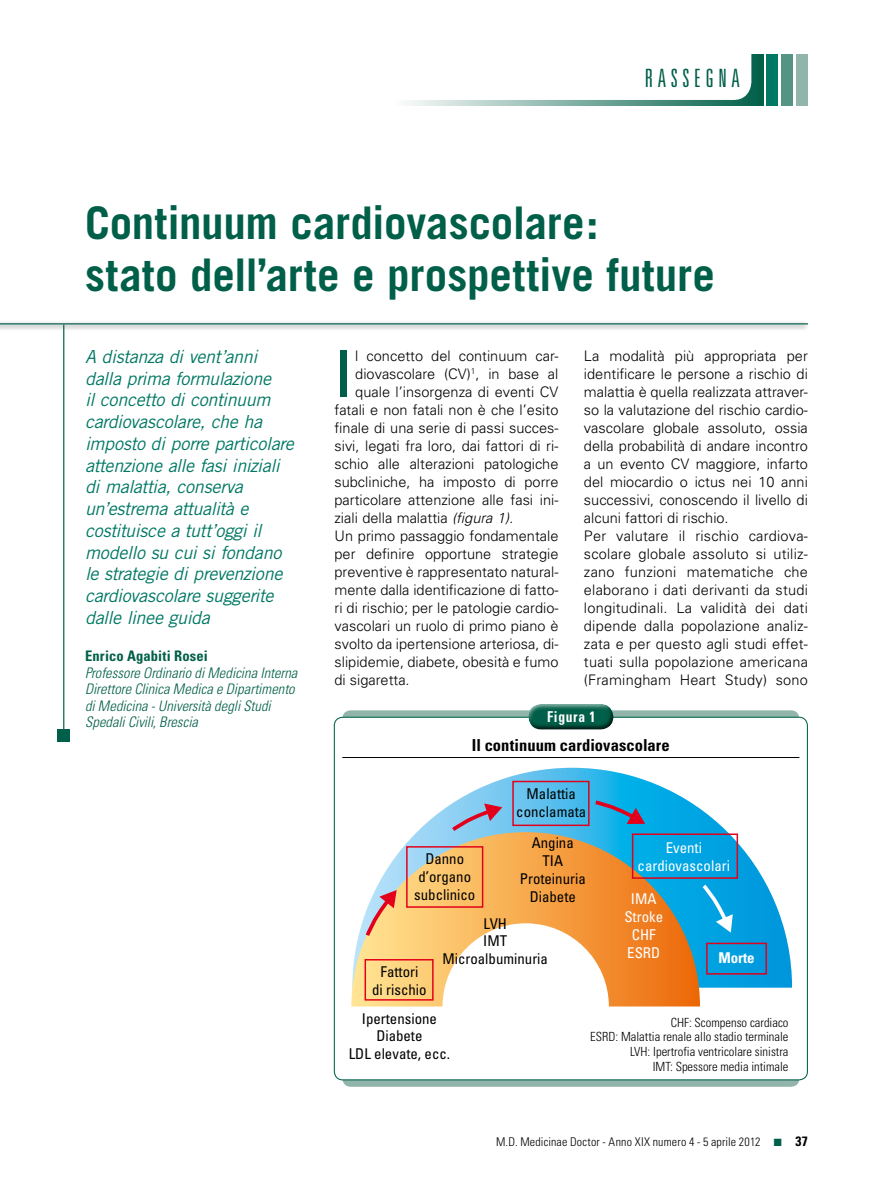
<style>
.page{position:relative;width:893px;height:1191px;background:#fff}
.page>*{position:absolute;margin:0;border:0;box-sizing:border-box;transform-origin:0 0}
.t1{font:64.35px "Univers";color:#005f48}
.t2{font:700 45px/52.5px "Trade Gothic";letter-spacing:-.005em;color:#005f48}
.t3{font:300 ultra-condensed 25.2px "Univers";letter-spacing:.185em;color:#005f48}
.t4{font:italic 18px/21.8px "Trade Gothic";letter-spacing:-.02em;color:#007864}
.t5{font:700 condensed 16.5px "Univers";letter-spacing:.005em;color:#000}
.t6{font:700 condensed 15px "Univers";letter-spacing:.05em;color:#fff;scale:.9 1}
.t7{font:condensed 14.85px/17.9px "Univers";color:#000;text-align:center}
.t8{font:condensed 14.85px/17.9px "Univers";color:#fff;text-align:center}
.t9{font:700 condensed 14.85px "Univers";color:#fff}
.t10{font:300 14.55px/18px "Univers";color:#000}
.t11{font:italic 300 condensed 14.55px/16.5px "Univers";color:#005f48}
.t12{font:700 condensed 14.55px "Univers";letter-spacing:.015em;color:#005f48}
.t13{font:300 condensed 12.6px/14.9px "Univers";color:#000;text-align:right}
.t14{font:300 condensed 12px "Univers";letter-spacing:.015em;color:#000}
.s1{font-style:italic}
.s2{color:#005f48}
.s3{font-weight:700;font-size:13.5px}
</style>
<div class="page">
<div style="left:394px;top:54px;width:369px;height:51px;background:linear-gradient(to right,#fcfdfc,#04614a)"></div>
<div style="left:766px;top:54px;width:12px;height:51px;background:#007864"></div>
<div style="left:781px;top:54px;width:12px;height:51px;background:#559485"></div>
<div style="left:796px;top:54px;width:12px;height:51px;background:#91b5ab"></div>
<div style="left:374px;top:0;width:377px;height:100px;background:#fff;border-radius:18px"></div>
<div style="left:0;top:321px;width:809px;height:10px;background:#000;opacity:.65"></div>
<hr style="left:0;top:323px;width:808px;height:1px;background:#005f48">
<hr style="left:63px;top:324px;width:1px;height:415px;background:#005f48">
<div style="left:57px;top:729px;width:13px;height:13px;background:#005f48"></div>
<svg style="left:342px;top:710px;width:457px;height:376px;background:#87afa4"></svg>
<div style="left:334px;top:717px;width:473px;height:362px;background:#fff;border-radius:9px"></div>
<svg style="left:417px;top:767px;width:375px;height:220px"></svg>
<svg style="left:351px;top:832px;width:349px;height:174px"></svg>
<svg style="left:364px;top:890px;width:33px;height:49px;background:#e4b89e"></svg>
<svg style="left:450px;top:803px;width:52px;height:30px;background:#96a6ca"></svg>
<svg style="left:592px;top:798px;width:53px;height:26px"></svg>
<svg style="left:700px;top:882px;width:33px;height:50px;background:#2cb1e6"></svg>
<div style="left:365px;top:959px;width:69px;height:41px;border:1px solid #e2001a"></div>
<div style="left:406px;top:846px;width:77px;height:61px;border:1px solid #e2001a"></div>
<div style="left:512px;top:780px;width:77px;height:46px;border:1px solid #e2001a"></div>
<div style="left:632px;top:833px;width:106px;height:45px;border:1px solid #e2001a"></div>
<div style="left:706px;top:942px;width:61px;height:32px;border:1px solid #e2001a"></div>
<hr style="left:342px;top:757px;width:457px;height:1px;background:#000">
<div style="left:527px;top:705px;width:87px;height:25px;background:#000;opacity:.75"></div>
<h3 class="t3" style="left:645px;top:65px;width:97px">RASSEGNA</h3>
<h2 class="t2" style="left:85px;top:196px;width:631px">Continuum cardiovascolare:<br>stato dell’arte e prospettive future</h2>
<p class="t4" style="left:85px;top:345px;width:210px">A distanza di vent’anni dalla prima formulazione<br>il concetto di continuum cardiovascolare, che ha imposto di porre particolare attenzione alle fasi iniziali di malattia, conserva un’estrema attualità e costituisce a tutt’oggi il modello su cui si fondano le strategie di prevenzione cardiovascolare suggerite dalle linee guida</p>
<p class="t12" style="left:85px;top:647px;width:124px">Enrico Agabiti Rosei</p>
<p class="t11" style="left:85px;top:664px;width:214px">Professore Ordinario di Medicina Interna Direttore Clinica Medica e Dipartimento di Medicina - Università degli Studi Spedali Civili, Brescia</p>
<h1 class="t1" style="left:334px;top:334px;width:19px">I</h1>
<p class="t10" style="left:355px;top:346px;width:205px">l concetto del continuum car-</p>
<p class="t10" style="left:355px;top:364px;width:205px">diovascolare (CV)<sup>1</sup>, in base al</p>
<p class="t10" style="left:355px;top:382px;width:205px">quale l’insorgenza di eventi CV</p>
<p class="t10" style="left:334px;top:400px;width:225px">fatali e non fatali non è che l’esito</p>
<p class="t10" style="left:334px;top:418px;width:225px">finale di una serie di passi succes-</p>
<p class="t10" style="left:334px;top:436px;width:225px">sivi, legati fra loro, dai fattori di ri-</p>
<p class="t10" style="left:334px;top:454px;width:225px">schio alle alterazioni patologiche</p>
<p class="t10" style="left:334px;top:472px;width:225px">subcliniche, ha imposto di porre</p>
<p class="t10" style="left:334px;top:490px;width:225px">particolare attenzione alle fasi ini-</p>
<p class="t10" style="left:334px;top:508px;width:180px">ziali della malattia <span class="s1">(figura 1).</span></p>
<p class="t10" style="left:334px;top:526px;width:225px">Un primo passaggio fondamentale</p>
<p class="t10" style="left:334px;top:544px;width:225px">per definire opportune strategie</p>
<p class="t10" style="left:334px;top:562px;width:225px">preventive è rappresentato natural-</p>
<p class="t10" style="left:334px;top:580px;width:225px">mente dalla identificazione di fatto-</p>
<p class="t10" style="left:334px;top:598px;width:225px">ri di rischio; per le patologie cardio-</p>
<p class="t10" style="left:334px;top:616px;width:225px">vascolari un ruolo di primo piano è</p>
<p class="t10" style="left:334px;top:634px;width:225px">svolto da ipertensione arteriosa, di-</p>
<p class="t10" style="left:334px;top:652px;width:225px">slipidemie, diabete, obesità e fumo</p>
<p class="t10" style="left:334px;top:670px;width:77px">di sigaretta.</p>
<p class="t10" style="left:584px;top:346px;width:225px">La modalità più appropriata per identificare le persone a rischio di malattia è quella realizzata attraver&shy;so la valutazione del rischio cardio&shy;vascolare globale assoluto, ossia della probabilità di andare incontro a un evento CV maggiore, infarto del miocardio o ictus nei 10 anni successivi, conoscendo il livello di alcuni fattori di rischio.<br>Per valutare il rischio cardiova&shy;scolare globale assoluto si utiliz&shy;zano funzioni matematiche che elaborano i dati derivanti da studi longitudinali. La validità dei dati dipende dalla popolazione analiz&shy;zata e per questo agli studi effet&shy;tuati sulla popolazione americana (Framingham Heart Study) sono</p>
<p class="t6" style="left:547px;top:707px;width:55px">Figura 1</p>
<p class="t5" style="left:472px;top:735px;width:200px">Il continuum cardiovascolare</p>
<p class="t7" style="left:414px;top:849px;width:63px">Danno d’organo subclinico</p>
<p class="t7" style="left:516px;top:785px;width:72px">Malattia conclamata</p>
<p class="t7" style="left:520px;top:834px;width:67px">Angina<br>TIA<br>Proteinuria<br>Diabete</p>
<p class="t7" style="left:372px;top:962px;width:56px">Fattori<br>di rischio</p>
<p class="t7" style="left:442px;top:914px;width:107px">LVH<br>IMT<br>Microalbuminuria</p>
<p class="t8" style="left:638px;top:838px;width:94px">Eventi cardiovascolari</p>
<p class="t8" style="left:624px;top:889px;width:40px">IMA<br>Stroke<br>CHF<br>ESRD</p>
<p class="t9" style="left:718px;top:949px;width:38px">Morte</p>
<p class="t7" style="left:349px;top:1009px;width:103px">Ipertensione<br>Diabete<br>LDL elevate, ecc.</p>
<p class="t13" style="left:590px;top:1014px;width:200px">CHF: Scompenso cardiaco<br>ESRD: Malattia renale allo stadio terminale LVH: Ipertrofia ventricolare sinistra<br>IMT: Spessore media intimale</p>
<p class="t14" style="left:496px;top:1135px;width:313px">M.D. Medicinae Doctor - Anno XIX numero 4 - 5 aprile 2012 <span class="s2">■</span> <span class="s3">37</span></p>
</div>
